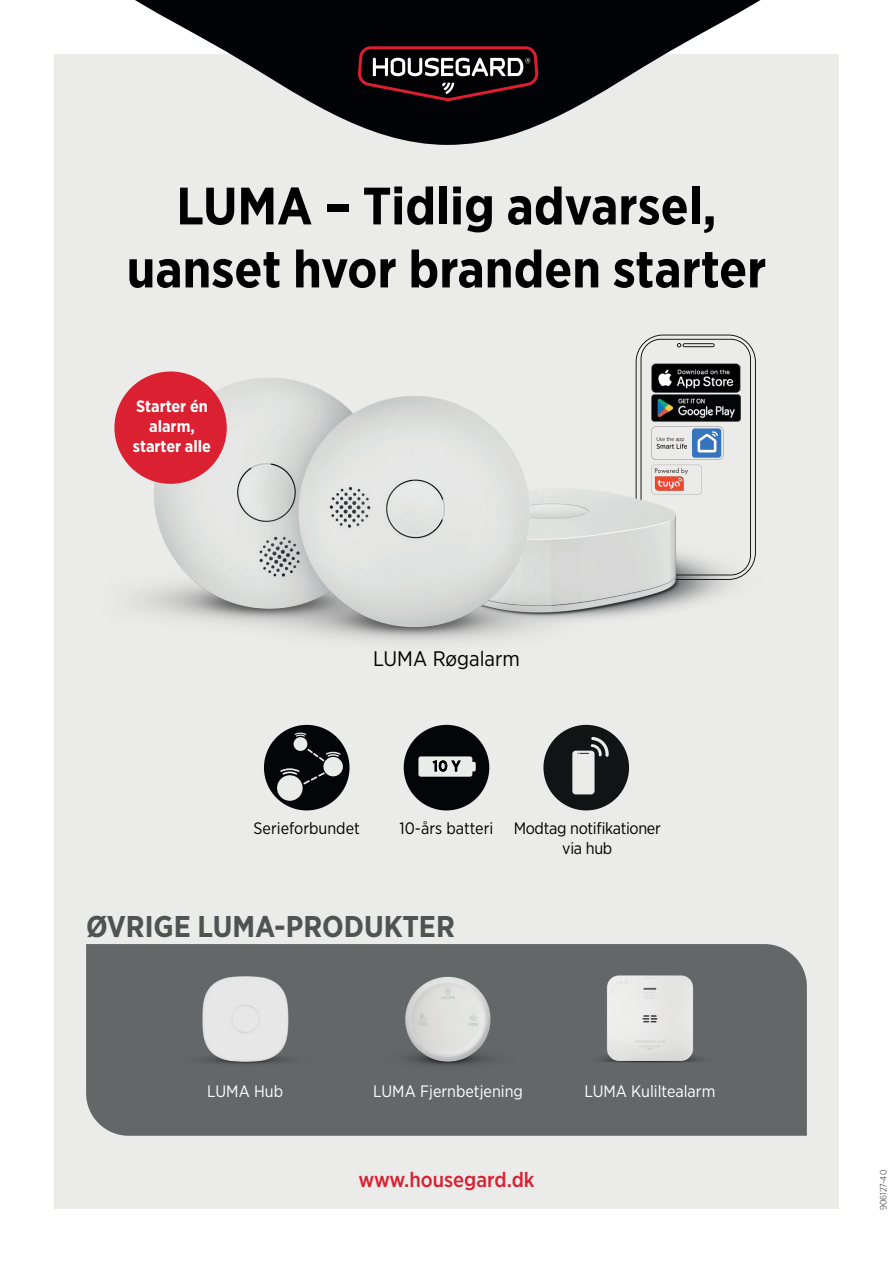
<style>
.page{position:relative;width:893px;height:1263px;background:#fff}
.page>*{position:absolute;margin:0;border:0;box-sizing:border-box;transform-origin:0 0}
.t1{font:700 52.5px/63px "Gotham Narrow";color:#000;text-align:center}
.t2{font:700 30px "Gotham Narrow";color:#505354}
.t3{font:500 21px "Gotham Narrow";color:#da2031}
.t4{font:21px "Gotham Narrow";color:#000}
.t5{font:16.5px/19.8px "Gotham Narrow";letter-spacing:-.01em;color:#000;text-align:center}
.t6{font:16.5px "Gotham Narrow";color:#fff}
.t7{font:700 16.5px/19.8px "Gotham Narrow";color:#fff;text-align:center}
.t8{font:300 9px "Gotham Narrow";color:#231f20}
</style>
<div class="page">
<div style="left:54px;top:54px;width:785px;height:1155px;background:#ebebea"></div>
<svg style="left:135px;top:0;width:626px;height:145px;fill:#020306"></svg>
<svg style="left:358px;top:46px;width:180px;height:55px;background:#3e272c"></svg>
<div style="left:86px;top:944px;width:721px;height:192px;background:#636768"></div>
<img style="left:593px;top:334px;width:163px;height:285px">
<img style="left:115px;top:378px;width:478px;height:264px">
<img style="left:357px;top:944px;width:182px;height:148px">
<img style="left:154px;top:944px;width:183px;height:148px">
<img style="left:558px;top:944px;width:183px;height:148px">
<svg style="left:404px;top:725px;width:85px;height:85px"></svg>
<svg style="left:264px;top:725px;width:85px;height:85px"></svg>
<svg style="left:543px;top:725px;width:86px;height:85px"></svg>
<div style="left:114px;top:371px;width:113px;height:113px;background:#da2031;border-radius:50%"></div>
<h1 class="t1" style="left:127px;top:174px;width:641px">LUMA – Tidlig advarsel, uanset hvor branden starter</h1>
<p class="t7" style="left:133px;top:396px;width:80px">Starter én alarm, starter alle</p>
<p class="t4" style="left:373px;top:646px;width:148px">LUMA Røgalarm</p>
<p class="t5" style="left:254px;top:818px;width:108px">Serieforbundet</p>
<p class="t5" style="left:400px;top:818px;width:95px">10-års batteri</p>
<p class="t5" style="left:514px;top:818px;width:149px">Modtag notifikationer via hub</p>
<h2 class="t2" style="left:86px;top:907px;width:370px">ØVRIGE LUMA-PRODUKTER</h2>
<p class="t6" style="left:207px;top:1081px;width:77px">LUMA Hub</p>
<p class="t6" style="left:373px;top:1081px;width:151px">LUMA Fjernbetjening</p>
<p class="t3" style="left:358px;top:1166px;width:178px">www.housegard.dk</p>
<p class="t6" style="left:584px;top:1081px;width:132px">LUMA Kuliltealarm</p>
<p class="t8" style="left:878px;top:1210px;width:42px;rotate:-90deg">906127-40</p>
</div>
